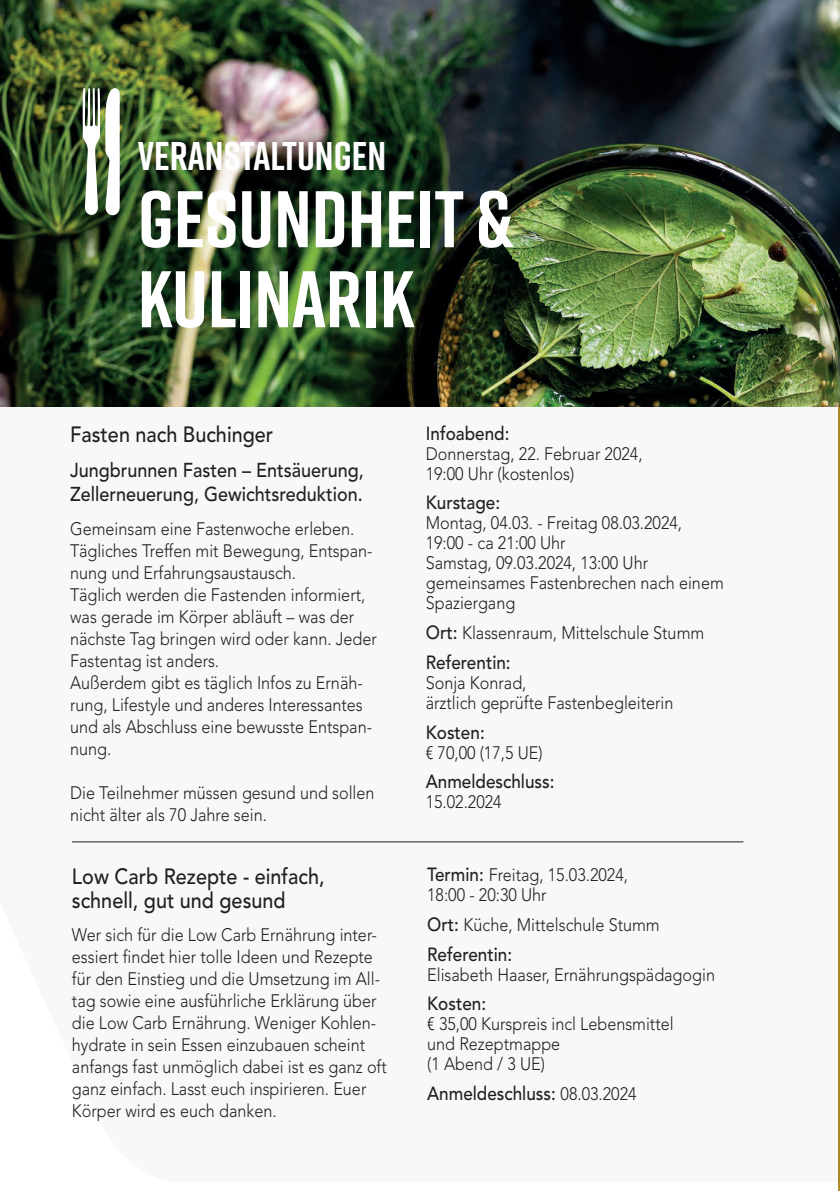
<style>
.page{position:relative;width:840px;height:1191px;background:#fff}
.page>*{position:absolute;margin:0;border:0;box-sizing:border-box;transform-origin:0 0}
.t1{font:700 80px/80px "Rift";color:#fff}
.t2{font:700 40px "Rift";color:#fff}
.t3{font:500 22px/24px "Avenir LT Std";color:#231f20;scale:.9 1}
.t4{font:500 20px/24px "Avenir LT Std";color:#231f20;scale:.9 1}
.t5{font:500 19px "Avenir LT Std";color:#231f20;scale:.9 1}
.t6{font:300 18px/22px "Avenir LT Std";color:#231f20;scale:.9 1}
.s1{font-weight:500;font-size:19px}
.s2{font-weight:300;font-size:18px}
</style>
<div class="page">
<hr style="left:838px;top:0;width:1px;height:1191px;background:#b18e27">
<img style="left:0;top:0;width:839px;height:406px">
<hr style="left:72px;top:841px;width:671px;height:1px;background:#231f20">
<svg style="left:83px;top:88px;width:37px;height:127px"></svg>
<h2 class="t2" style="left:138px;top:128px;width:250px">VERANSTALTUNGEN</h2>
<h1 class="t1" style="left:138px;top:178px;width:376px">GESUNDHEIT &amp;<br>KULINARIK</h1>
<p class="t3" style="left:70px;top:423px;width:227px">Fasten nach Buchinger</p>
<p class="t4" style="left:70px;top:459px;width:328px">Jungbrunnen Fasten – Entsäuerung,<br>Zellerneuerung, Gewichtsreduktion.</p>
<p class="t6" style="left:70px;top:517px;width:342px">Gemeinsam eine Fastenwoche erleben.<br>Tägliches Treffen mit Bewegung, Entspan&shy;nung und Erfahrungsaustausch.<br>Täglich werden die Fastenden informiert, was gerade im Körper abläuft – was der nächste Tag bringen wird oder kann. Jeder Fastentag ist anders.<br>Außerdem gibt es täglich Infos zu Ernäh&shy;rung, Lifestyle und anderes Interessantes und als Abschluss eine bewusste Entspan&shy;nung.</p>
<p class="t6" style="left:70px;top:781px;width:339px">Die Teilnehmer müssen gesund und sollen nicht älter als 70 Jahre sein.</p>
<p class="t3" style="left:72px;top:864px;width:282px">Low Carb Rezepte - einfach, schnell, gut und gesund</p>
<p class="t6" style="left:72px;top:923px;width:351px">Wer sich für die Low Carb Ernährung inter&shy;essiert findet hier tolle Ideen und Rezepte für den Einstieg und die Umsetzung im All&shy;tag sowie eine ausführliche Erklärung über die Low Carb Ernährung. Weniger Kohlen&shy;hydrate in sein Essen einzubauen scheint anfangs fast unmöglich dabei ist es ganz oft ganz einfach. Lasst euch inspirieren. Euer Körper wird es euch danken.</p>
<p class="t5" style="left:425px;top:422px;width:94px">Infoabend:</p>
<p class="t6" style="left:425px;top:443px;width:242px;line-height:20px">Donnerstag, 22. Februar 2024,<br>19:00 Uhr (kostenlos)</p>
<p class="t5" style="left:425px;top:491px;width:84px">Kurstage:</p>
<p class="t6" style="left:425px;top:513px;width:332px;line-height:20px">Montag, 04.03. - Freitag 08.03.2024,<br>19:00 - ca 21:00 Uhr<br>Samstag, 09.03.2024, 13:00 Uhr gemeinsames Fastenbrechen nach einem<br>Spaziergang</p>
<p class="t6" style="left:425px;top:622px;width:311px"><span class="s1">Ort:</span> Klassenraum, Mittelschule Stumm</p>
<p class="t5" style="left:425px;top:651px;width:96px">Referentin:</p>
<p class="t6" style="left:425px;top:672px;width:277px;line-height:20px">Sonja Konrad,<br>ärztlich geprüfte Fastenbegleiterin</p>
<p class="t5" style="left:425px;top:720px;width:67px">Kosten:</p>
<p class="t6" style="left:425px;top:741px;width:131px">€ 70,00 (17,5 UE)</p>
<p class="t5" style="left:425px;top:770px;width:144px">Anmeldeschluss:</p>
<p class="t6" style="left:425px;top:791px;width:86px">15.02.2024</p>
<p class="t6" style="left:427px;top:865px;width:224px;line-height:20px"><span class="s1">Termin:</span> Freitag, 15.03.2024,<br>18:00 - 20:30 Uhr</p>
<p class="t6" style="left:427px;top:913px;width:260px"><span class="s1">Ort:</span> Küche, Mittelschule Stumm</p>
<p class="t5" style="left:427px;top:943px;width:96px">Referentin:</p>
<p class="t6" style="left:427px;top:963px;width:321px">Elisabeth Haaser, Ernährungspädagogin</p>
<p class="t5" style="left:427px;top:992px;width:67px">Kosten:</p>
<p class="t6" style="left:427px;top:1014px;width:275px;line-height:20px">€ 35,00 Kurspreis incl Lebensmittel und Rezeptmappe<br>(1 Abend / 3 UE)</p>
<p class="t5" style="left:427px;top:1082px;width:234px">Anmeldeschluss: <span class="s2">08.03.2024</span></p>
</div>
